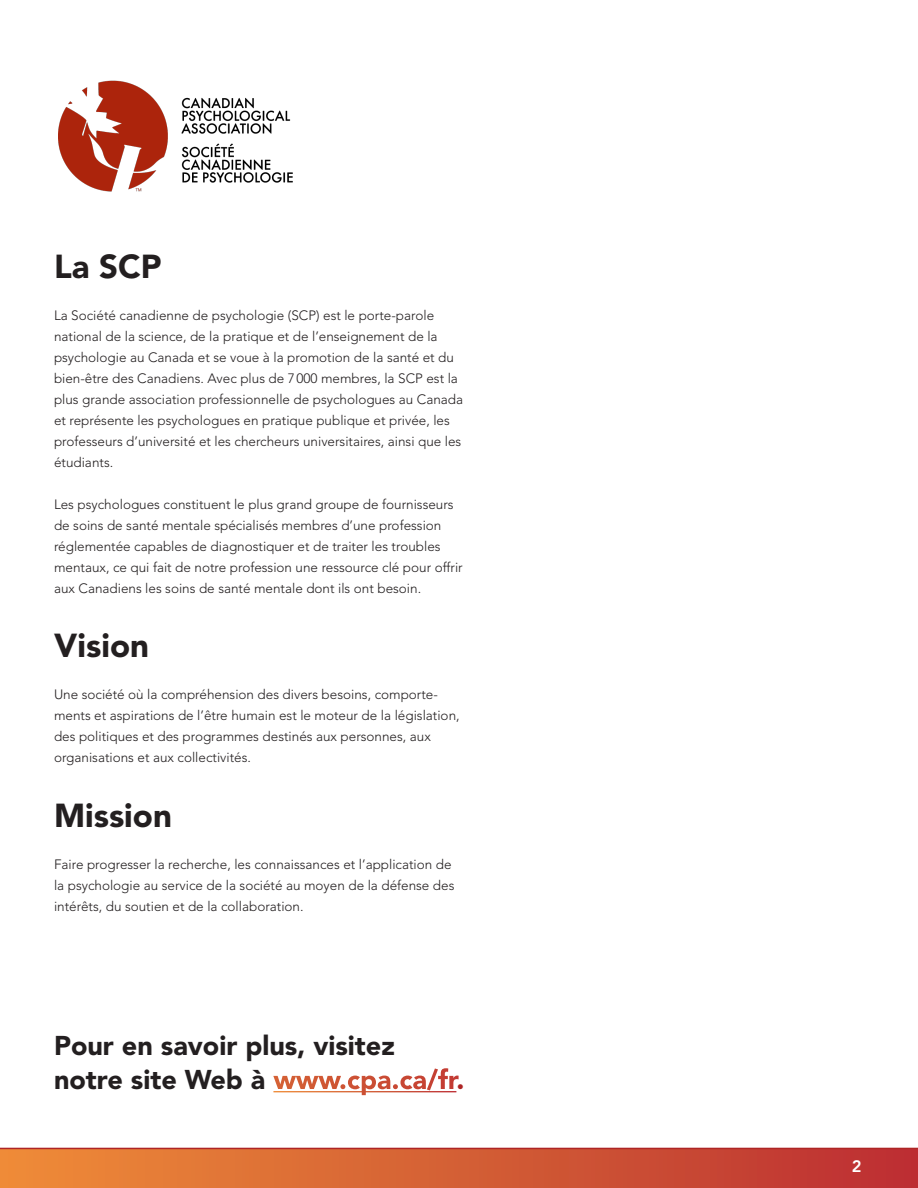
<style>
.page{position:relative;width:918px;height:1188px;background:#fff}
.page>*{position:absolute;margin:0;border:0;box-sizing:border-box;transform-origin:0 0}
.H2_Page_2{font:900 33px "Avenir LT Std";color:#231f20}
.t1{font:900 27px/34.5px "Avenir LT Std";color:#231f20}
.Page_Number{font:800 16.5px "Avenir LT Std";color:#fff}
.t2{font:300 13.5px/21px "Avenir LT Std";color:#231f20}
.s1{color:#fff}
.s2{color:#ae2525}
</style>
<div class="page">
<img style="left:58px;top:80px;width:235px;height:112px">
<div style="left:0;top:1149px;width:918px;height:39px;background:linear-gradient(to right,#ee8d38,#bb2f32)"></div>
<hr style="left:0;top:1148px;width:918px;height:1px;background:#ae2525">
<p class="H2_Page_2" style="left:54px;top:246px;width:109px">La SCP</p>
<p class="t2" style="left:54px;top:305px;width:411px">La Société canadienne de psychologie (SCP) est le porte-parole national de la science, de la pratique et de l’enseignement de la psychologie au Canada et se voue à la promotion de la santé et du bien-être des Canadiens. Avec plus de 7000 membres, la SCP est la plus grande association professionnelle de psychologues au Canada et représente les psychologues en pratique publique et privée, les professeurs d’université et les chercheurs universitaires, ainsi que les étudiants.</p>
<p class="t2" style="left:54px;top:494px;width:410px">Les psychologues constituent le plus grand groupe de fournisseurs de soins de santé mentale spécialisés membres d’une profession réglementée capables de diagnostiquer et de traiter les troubles mentaux, ce qui fait de notre profession une ressource clé pour offrir aux Canadiens les soins de santé mentale dont ils ont besoin.</p>
<p class="H2_Page_2" style="left:54px;top:626px;width:97px">Vision</p>
<p class="t2" style="left:54px;top:684px;width:407px">Une société où la compréhension des divers besoins, comporte&shy;ments et aspirations de l’être humain est le moteur de la législation, des politiques et des programmes destinés aux personnes, aux organisations et aux collectivités.</p>
<p class="H2_Page_2" style="left:54px;top:795px;width:119px">Mission</p>
<p class="t2" style="left:54px;top:854px;width:402px">Faire progresser la recherche, les connaissances et l’application de la psychologie au service de la société au moyen de la défense des intérêts, du soutien et de la collaboration.</p>
<h2 class="t1" style="left:54px;top:1028px;width:412px">Pour en savoir plus, visitez notre site Web à <span class="s1">www.cpa.ca/fr</span><span class="s2">.</span></h2>
<p class="Page_Number" style="left:852px;top:1156px;width:11px">2</p>
</div>
